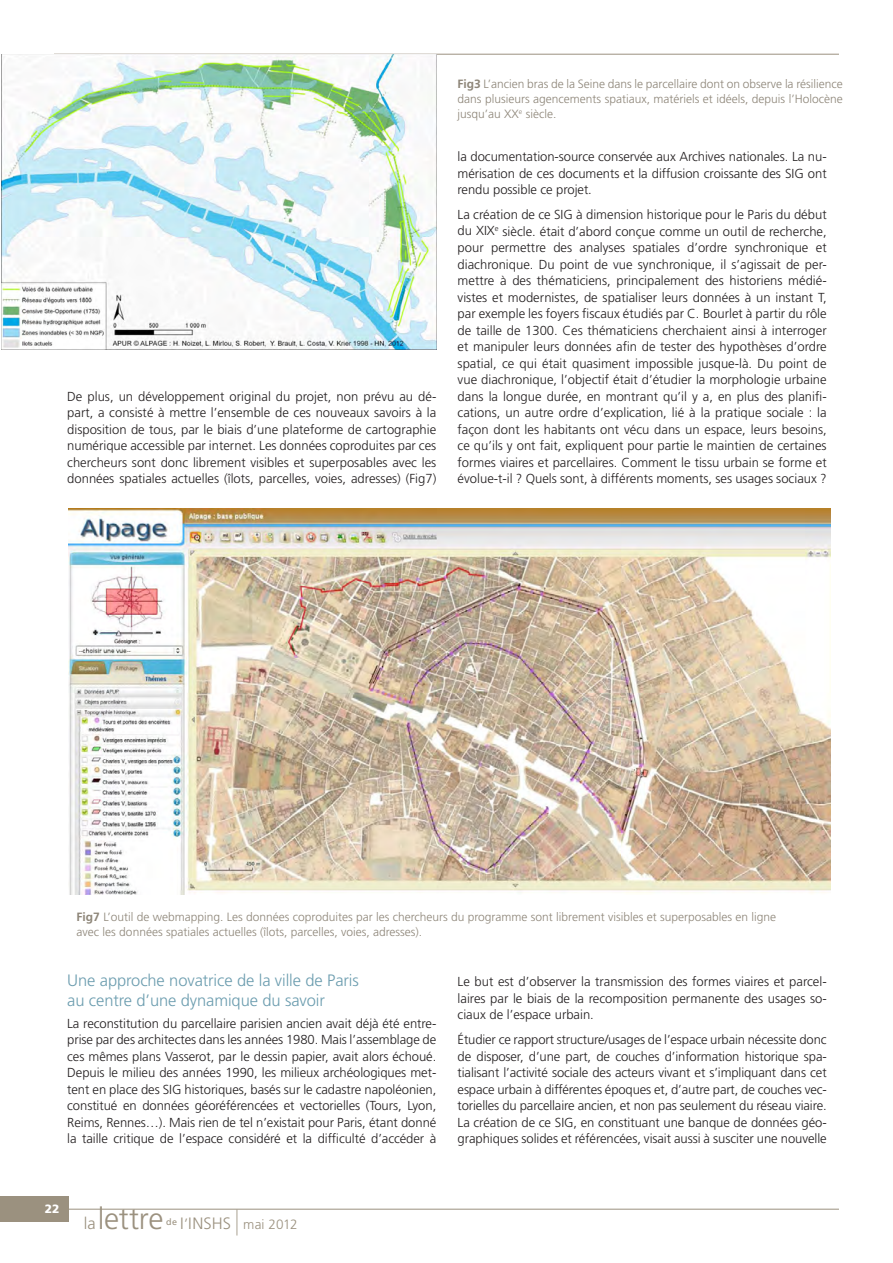
<style>
.page{position:relative;width:893px;height:1263px;background:#fff}
.page>*{position:absolute;margin:0;border:0;box-sizing:border-box;transform-origin:0 0}
.t1{font:300 30.15px "Frutiger LT Std";letter-spacing:-.015em;color:#9b917f}
.t2{font:300 16.5px "Frutiger LT Std";letter-spacing:-.005em;color:#6c9daf}
.t3{font:300 13.5px "Frutiger LT Std";letter-spacing:-.005em;color:#9b917f}
.t4{font:300 13.05px/16.5px "Frutiger LT Std";letter-spacing:-.005em;color:#231f20;text-align:justify}
.t5{font:300 12px/15px "Frutiger LT Std";color:#8e8679;text-align:justify}
.t6{font:900 12px "Frutiger LT Std";color:#fff}
.s1{font-weight:700}
.s2{font-size:16.5px}
.s3{font-size:15px}
.s4{font-size:25.95px}
</style>
<div class="page">
<hr style="left:54px;top:54px;width:785px;height:1px;background:#9b917f">
<hr style="left:68px;top:1209px;width:771px;height:1px;background:#9b917f">
<div style="left:0;top:1196px;width:68px;height:26px;background:#9b917f"></div>
<img style="left:69px;top:509px;width:761px;height:385px">
<img style="left:2px;top:54px;width:434px;height:295px">
<p class="t4" style="left:67px;top:388px;width:371px">De plus, un développement original du projet, non prévu au dé&shy;part, a consisté à mettre l’ensemble de ces nouveaux savoirs à la disposition de tous, par le biais d’une plateforme de cartographie numérique accessible par internet. Les données coproduites par ces chercheurs sont donc librement visibles et superposables avec les données spatiales actuelles (îlots, parcelles, voies, adresses) (Fig7)</p>
<p class="t5" style="left:458px;top:77px;width:387px"><span class="s1">Fig3</span> L’ancien bras de la Seine dans le parcellaire dont on observe la résilience dans plusieurs agencements spatiaux, matériels et idéels, depuis l’Holocène jusqu’au XX<sup>e</sup> siècle.</p>
<p class="t4" style="left:458px;top:149px;width:371px">la documentation-source conservée aux Archives nationales. La nu&shy;mérisation de ces documents et la diffusion croissante des SIG ont rendu possible ce projet.</p>
<p class="t4" style="left:458px;top:206px;width:371px">La création de ce SIG à dimension historique pour le Paris du début du XIX<sup>e</sup> siècle. était d’abord conçue comme un outil de recherche, pour permettre des analyses spatiales d’ordre synchronique et diachronique. Du point de vue synchronique, il s’agissait de per&shy;mettre à des thématiciens, principalement des historiens médié&shy;vistes et modernistes, de spatialiser leurs données à un instant T, par exemple les foyers fiscaux étudiés par C. Bourlet à partir du rôle de taille de 1300. Ces thématiciens cherchaient ainsi à interroger et manipuler leurs données afin de tester des hypothèses d’ordre spatial, ce qui était quasiment impossible jusque-là. Du point de vue diachronique, l’objectif était d’étudier la morphologie urbaine dans la longue durée, en montrant qu’il y a, en plus des planifi&shy;cations, un autre ordre d’explication, lié à la pratique sociale : la façon dont les habitants ont vécu dans un espace, leurs besoins, ce qu’ils y ont fait, expliquent pour partie le maintien de certaines formes viaires et parcellaires. Comment le tissu urbain se forme et évolue-t-il ? Quels sont, à différents moments, ses usages sociaux ?</p>
<p class="t5" style="left:77px;top:910px;width:701px"><span class="s1">Fig7</span> L’outil de webmapping. Les données coproduites par les chercheurs du programme sont librement visibles et superposables en ligne</p>
<p class="t5" style="left:77px;top:925px;width:347px">avec les données spatiales actuelles (îlots, parcelles, voies, adresses).</p>
<p class="t2" style="left:67px;top:971px;width:293px">Une approche novatrice de la ville de Paris</p>
<p class="t2" style="left:67px;top:991px;width:259px">au centre d’une dynamique du savoir</p>
<p class="t4" style="left:67px;top:1015px;width:371px">La reconstitution du parcellaire parisien ancien avait déjà été entre&shy;prise par des architectes dans les années 1980. Mais l’assemblage de ces mêmes plans Vasserot, par le dessin papier, avait alors échoué.<br>Depuis le milieu des années 1990, les milieux archéologiques met&shy;tent en place des SIG historiques, basés sur le cadastre napoléonien, constitué en données géoréférencées et vectorielles (Tours, Lyon, Reims, Rennes…). Mais rien de tel n’existait pour Paris, étant donné la taille critique de l’espace considéré et la difficulté d’accéder à</p>
<p class="t4" style="left:458px;top:974px;width:371px">Le but est d’observer la transmission des formes viaires et parcel&shy;laires par le biais de la recomposition permanente des usages so&shy;ciaux de l’espace urbain.</p>
<p class="t4" style="left:458px;top:1031px;width:371px">Étudier ce rapport structure/usages de l’espace urbain nécessite donc de disposer, d’une part, de couches d’information historique spa&shy;tialisant l’activité sociale des acteurs vivant et s’impliquant dans cet espace urbain à différentes époques et, d’autre part, de couches vec&shy;torielles du parcellaire ancien, et non pas seulement du réseau viaire.</p>
<p class="t4" style="left:458px;top:1114px;width:371px">La création de ce SIG, en constituant une banque de données géo&shy;graphiques solides et référencées, visait aussi à susciter une nouvelle</p>
<p class="t6" style="left:45px;top:1202px;width:16px">22</p>
<h1 class="t1" style="left:84px;top:1201px;width:81px"><span class="s2">la</span> lettre</h1>
<p class="t3" style="left:166px;top:1217px;width:133px"><sup>de</sup> <span class="s2">I</span><span class="s3">’</span><span class="s2">INSHS</span> <span class="s4">|</span> mai 2012</p>
</div>
